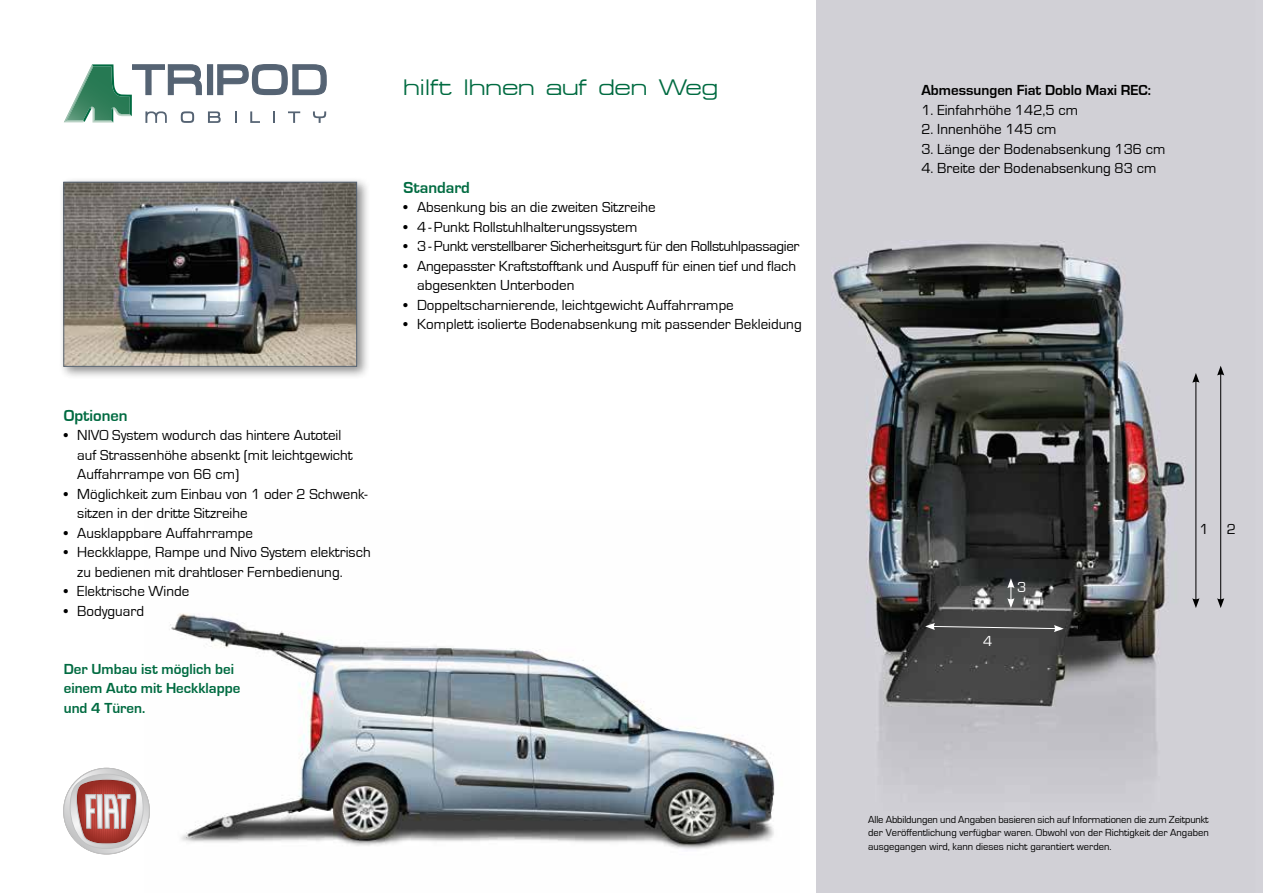
<style>
.page{position:relative;width:1263px;height:893px;background:#fff}
.page>*{position:absolute;margin:0;border:0;box-sizing:border-box;transform-origin:0 0}
.t1{font:22.5px "Micro Extended";color:#006b41}
.t2{font:700 16.5px "Eurostile";color:#006b41}
.t3{font:15px/19.5px "Eurostile";color:#000}
.t4{font:15px "Eurostile";letter-spacing:-.02em;color:#000}
.t5{font:700 15px/19.5px "Eurostile";color:#006b41}
.t6{font:700 15px "Eurostile";color:#000}
.t7{font:15px "Eurostile";color:#fff}
.t8{font:10.5px/13.5px "Eurostile";color:#000;text-align:justify}
</style>
<div class="page">
<img style="left:145px;top:613px;width:630px;height:236px">
<img style="left:816px;top:0;width:447px;height:893px">
<svg style="left:1007px;top:578px;width:7px;height:30px"></svg>
<hr style="left:1195px;top:380px;width:1px;height:221px;background:#000">
<svg style="left:1192px;top:373px;width:7px;height:10px"></svg>
<svg style="left:1192px;top:598px;width:7px;height:10px"></svg>
<hr style="left:1220px;top:373px;width:1px;height:228px;background:#000">
<svg style="left:1217px;top:366px;width:7px;height:10px"></svg>
<svg style="left:1217px;top:598px;width:7px;height:10px"></svg>
<svg style="left:925px;top:623px;width:139px;height:9px"></svg>
<div style="left:207px;top:64px;width:6px;height:31px;background:#556373"></div>
<svg style="left:217px;top:64px;width:110px;height:32px"></svg>
<svg style="left:64px;top:64px;width:138px;height:59px"></svg>
<svg style="left:208px;top:111px;width:13px;height:12px"></svg>
<svg style="left:235px;top:111px;width:2px;height:12px"></svg>
<svg style="left:250px;top:111px;width:10px;height:12px"></svg>
<svg style="left:273px;top:111px;width:2px;height:12px"></svg>
<svg style="left:288px;top:111px;width:12px;height:12px"></svg>
<svg style="left:313px;top:111px;width:13px;height:12px"></svg>
<div style="left:59px;top:177px;width:311px;height:203px;background:#000;opacity:.45"></div>
<img style="left:65px;top:184px;width:290px;height:181px">
<div style="left:63px;top:182px;width:294px;height:185px;border:1px solid #556373"></div>
<svg style="left:64px;top:768px;width:85px;height:86px"></svg>
<svg style="left:70px;top:768px;width:73px;height:81px"></svg>
<p class="t2" style="left:64px;top:406px;width:65px">Optionen</p>
<p class="t3" style="left:77px;top:426px;width:277px;text-indent:-13px">• NIVO System wodurch das hintere Autoteil auf Strassenhöhe absenkt (mit leichtgewicht<br>Auffahrrampe von 66 cm)</p>
<p class="t3" style="left:77px;top:484px;width:292px;text-indent:-14px">• Möglichkeit zum Einbau von 1 oder 2 Schwenk&shy;sitzen in der dritte Sitzreihe</p>
<p class="t3" style="left:64px;top:523px;width:191px">• Ausklappbare Auffahrrampe</p>
<p class="t3" style="left:77px;top:543px;width:295px;text-indent:-14px">• Heckklappe, Rampe und Nivo System elektrisch zu bedienen mit drahtloser Fernbedienung.</p>
<p class="t3" style="left:64px;top:582px;width:127px">• Elektrische Winde</p>
<p class="t3" style="left:64px;top:601px;width:82px">• Bodyguard</p>
<p class="t5" style="left:64px;top:659px;width:178px">Der Umbau ist möglich bei einem Auto mit Heckklappe und 4 Türen.</p>
<h1 class="t1" style="left:403px;top:76px;width:316px">hilft Ihnen auf den Weg</h1>
<p class="t2" style="left:403px;top:178px;width:68px">Standard</p>
<p class="t3" style="left:403px;top:198px;width:254px">• Absenkung bis an die zweiten Sitzreihe</p>
<p class="t3" style="left:403px;top:217px;width:235px">• 4 - Punkt Rollstuhlhalterungssystem</p>
<p class="t4" style="left:403px;top:238px;width:397px">• 3 - Punkt verstellbarer Sicherheitsgurt für den Rollstuhlpassagier</p>
<p class="t3" style="left:417px;top:256px;width:381px;text-indent:-14px">• Angepasster Kraftstofftank und Auspuff für einen tief und flach abgesenkten Unterboden</p>
<p class="t3" style="left:403px;top:295px;width:332px">• Doppeltscharnierende, leichtgewicht Auffahrrampe</p>
<p class="t3" style="left:403px;top:315px;width:400px">• Komplett isolierte Bodenabsenkung mit passender Bekleidung</p>
<p class="t6" style="left:921px;top:82px;width:231px">Abmessungen Fiat Doblo Maxi REC:</p>
<p class="t3" style="left:921px;top:100px;width:158px">1. Einfahrhöhe 142,5 cm</p>
<p class="t3" style="left:921px;top:120px;width:136px">2. Innenhöhe 145 cm</p>
<p class="t3" style="left:921px;top:139px;width:246px">3. Länge der Bodenabsenkung 136 cm</p>
<p class="t3" style="left:921px;top:159px;width:236px">4. Breite der Bodenabsenkung 83 cm</p>
<p class="t7" style="left:983px;top:633px;width:11px">4</p>
<p class="t7" style="left:1017px;top:579px;width:11px">3</p>
<p class="t3" style="left:1199px;top:519px;width:38px">1 2</p>
<p class="t8" style="left:868px;top:812px;width:342px">Alle Abbildungen und Angaben basieren sich auf Informationen die zum Zeitpunkt der Veröffentlichung verfügbar waren. Obwohl von der Richtigkeit der Angaben ausgegangen wird, kann dieses nicht garantiert werden.</p>
</div>
